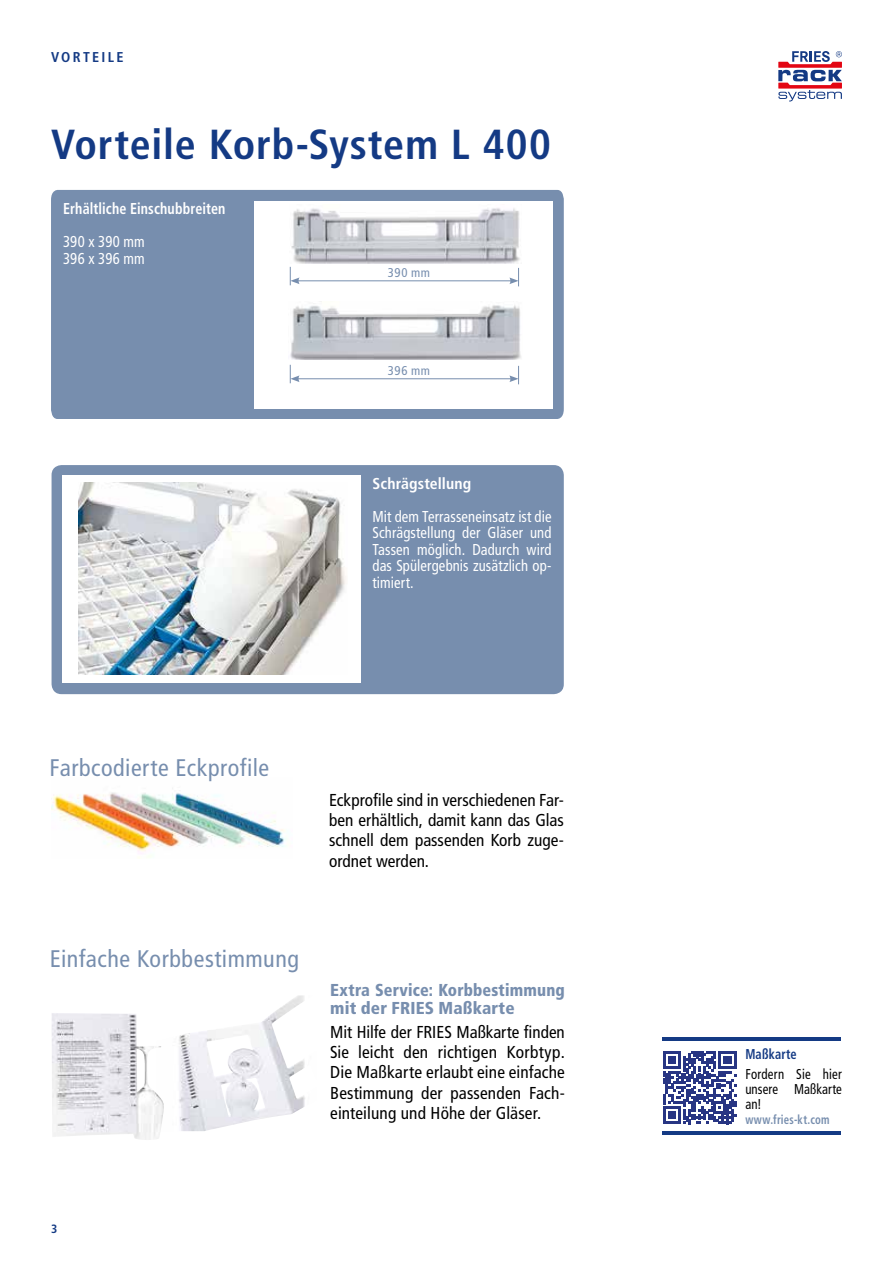
<style>
.page{position:relative;width:893px;height:1263px;background:#fff}
.page>*{position:absolute;margin:0;border:0;box-sizing:border-box;transform-origin:0 0}
.t1{font:700 condensed 42px "Frutiger LT Pro";letter-spacing:.02em;color:#143a84}
.t2{font:condensed 24px "Frutiger LT Pro";letter-spacing:.02em;color:#778eae}
.t3{font:condensed 17.25px/20.2px "Frutiger LT Pro";letter-spacing:.005em;color:#000;text-align:justify}
.t4{font:900 condensed 17.25px/18px "Frutiger LT Pro";letter-spacing:.01em;color:#778eae}
.t5{font:condensed 15.75px/16.5px "Frutiger LT Pro";letter-spacing:.005em;color:#fff;text-align:justify;scale:.93 1}
.t6{font:700 condensed 15.75px "Frutiger LT Pro";letter-spacing:.005em;color:#fff;scale:.89 1}
.t7{font:700 condensed 15.75px "Frutiger LT Pro";letter-spacing:.005em;color:#fff}
.t8{font:condensed 14.25px/15px "Frutiger LT Pro";letter-spacing:.01em;color:#000;text-align:justify;scale:.9 1}
.t9{font:700 condensed 14.25px "Frutiger LT Pro";letter-spacing:.16em;color:#143a84}
.t10{font:700 condensed 14.25px "Frutiger LT Pro";letter-spacing:.015em;color:#143a84;scale:.87 1}
.t11{font:700 condensed 12.75px "Frutiger LT Pro";letter-spacing:.02em;color:#778eae;scale:.85 1}
.t12{font:condensed 12.75px "Frutiger LT Pro";letter-spacing:.035em;color:#778eae}
.t13{font:700 condensed 12px "Frutiger LT Pro";color:#143a84}
</style>
<div class="page">
<svg style="left:778px;top:51px;width:64px;height:51px"></svg>
<img style="left:179px;top:995px;width:126px;height:136px">
<img style="left:52px;top:1013px;width:112px;height:127px">
<hr style="left:662px;top:1131px;width:179px;height:4px;background:#143a84">
<hr style="left:662px;top:1037px;width:179px;height:4px;background:#143a84">
<img style="left:51px;top:788px;width:235px;height:70px">
<div style="left:52px;top:465px;width:512px;height:229px;background:#778eae;border-radius:10px"></div>
<div style="left:62px;top:475px;width:298px;height:208px;background:#fff"></div>
<img style="left:78px;top:483px;width:268px;height:191px">
<div style="left:51px;top:190px;width:513px;height:229px;background:#778eae"></div>
<div style="left:254px;top:201px;width:299px;height:207px;background:#fff"></div>
<img style="left:291px;top:208px;width:229px;height:55px">
<hr style="left:297px;top:281px;width:215px;height:1px;background:#778eae">
<hr style="left:297px;top:378px;width:215px;height:1px;background:#778eae">
<svg style="left:509px;top:268px;width:10px;height:18px"></svg>
<svg style="left:509px;top:366px;width:10px;height:18px"></svg>
<svg style="left:290px;top:267px;width:10px;height:18px"></svg>
<svg style="left:290px;top:365px;width:10px;height:18px"></svg>
<img style="left:290px;top:305px;width:231px;height:54px">
<svg style="left:663px;top:1051px;width:73px;height:73px"></svg>
<p class="t9" style="left:51px;top:48px;width:74px">VORTEILE</p>
<h1 class="t1" style="left:51px;top:120px;width:501px">Vorteile Korb-System L 400</h1>
<p class="t6" style="left:63px;top:200px;width:184px">Erhältliche Einschubbreiten</p>
<p class="t5" style="left:63px;top:234px;width:89px">390 x 390 mm<br>396 x 396 mm</p>
<p class="t12" style="left:388px;top:265px;width:44px">390 mm</p>
<p class="t12" style="left:388px;top:363px;width:44px">396 mm</p>
<p class="t7" style="left:372px;top:474px;width:100px">Schrägstellung</p>
<p class="t5" style="left:372px;top:508px;width:194px">Mit dem Terrasseneinsatz ist die Schrägstellung der Gläser und Tassen möglich. Dadurch wird das Spülergebnis zusätzlich op&shy;timiert.</p>
<h2 class="t2" style="left:50px;top:754px;width:221px">Farbcodierte Eckprofile</h2>
<p class="t3" style="left:329px;top:790px;width:236px">Eckprofile sind in verschiedenen Far&shy;ben erhältlich, damit kann das Glas schnell dem passenden Korb zuge&shy;ordnet werden.</p>
<h2 class="t2" style="left:50px;top:945px;width:251px">Einfache Korbbestimmung</h2>
<p class="t4" style="left:330px;top:981px;width:236px">Extra Service: Korbbestimmung mit der FRIES Maßkarte</p>
<p class="t3" style="left:330px;top:1022px;width:236px">Mit Hilfe der FRIES Maßkarte finden Sie leicht den richtigen Korbtyp.<br>Die Maßkarte erlaubt eine einfache Bestimmung der passenden Fach&shy;einteilung und Höhe der Gläser.</p>
<p class="t13" style="left:51px;top:1222px;width:8px">3</p>
<p class="t10" style="left:745px;top:1046px;width:61px">Maßkarte</p>
<p class="t8" style="left:745px;top:1066px;width:109px">Fordern Sie hier unsere Maßkarte an!</p>
<p class="t11" style="left:745px;top:1112px;width:101px">www.fries-kt.com</p>
</div>
